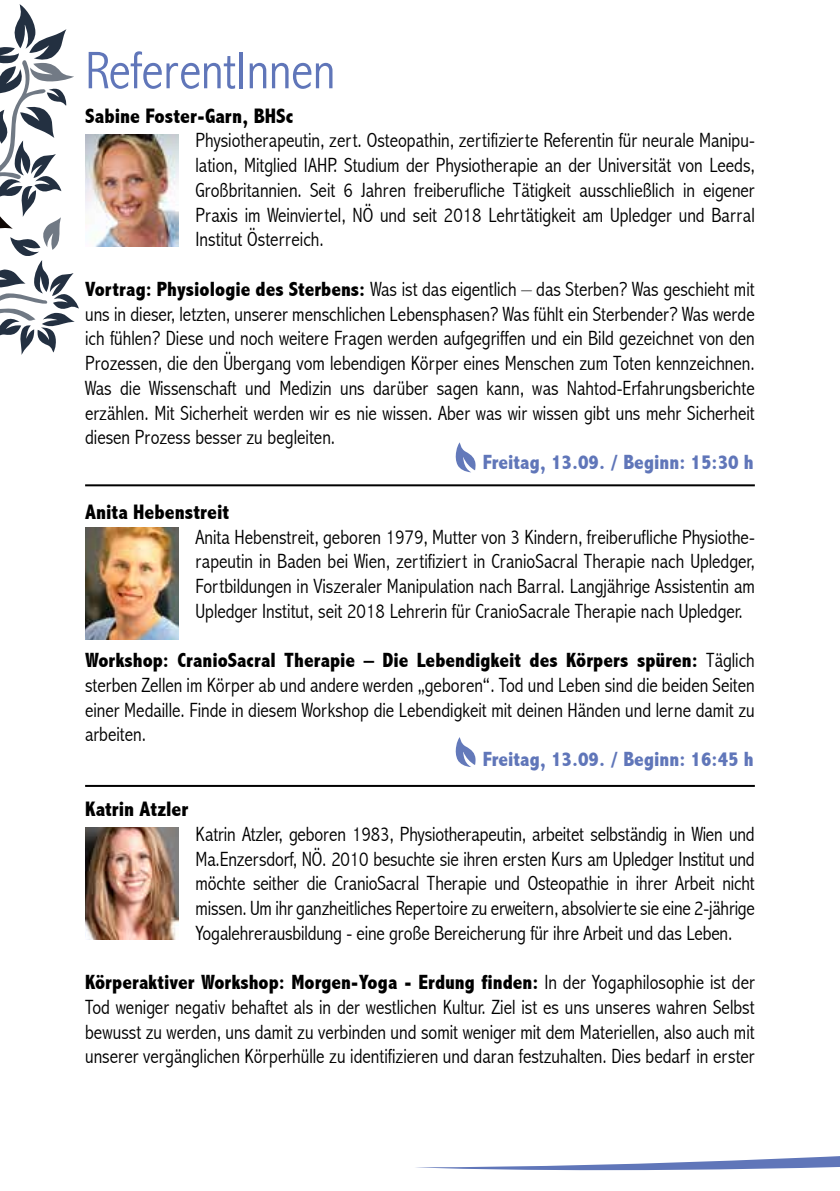
<style>
.page{position:relative;width:840px;height:1191px;background:#fff}
.page>*{position:absolute;margin:0;border:0;box-sizing:border-box;transform-origin:0 0}
.t1{font:300 condensed 53.4px "Abadi";color:#6076b9}
.t2{font:800 condensed 21px "Abadi";color:#000}
.t3{font:300 condensed 20.6px/24.8px "Abadi";color:#000;text-align:justify}
.t4{font:800 condensed 20.6px "Abadi";color:#6076b9}
.s1{font-weight:800}
</style>
<div class="page">
<svg style="left:416px;top:1156px;width:423px;height:15px"></svg>
<img style="left:85px;top:135px;width:93px;height:111px">
<img style="left:85px;top:527px;width:93px;height:112px">
<img style="left:85px;top:827px;width:93px;height:112px">
<hr style="left:85px;top:785px;width:669px;height:2px;background:#000">
<hr style="left:85px;top:484px;width:669px;height:2px;background:#000">
<svg style="left:0;top:4px;width:79px;height:351px"></svg>
<svg style="left:455px;top:442px;width:20px;height:30px"></svg>
<svg style="left:455px;top:737px;width:20px;height:30px"></svg>
<h1 class="t1" style="left:85px;top:39px;width:251px">ReferentInnen</h1>
<p class="t2" style="left:85px;top:104px;width:209px">Sabine Foster-Garn, BHSc</p>
<p class="t3" style="left:195px;top:128px;width:560px">Physiotherapeutin, zert. Osteopathin, zertifizierte Referentin für neurale Manipu&shy;lation, Mitglied IAHP. Studium der Physiotherapie an der Universität von Leeds, Großbritannien. Seit 6 Jahren freiberufliche Tätigkeit ausschließlich in eigener Praxis im Weinviertel, NÖ und seit 2018 Lehrtätigkeit am Upledger und Barral Institut Österreich.</p>
<p class="t3" style="left:85px;top:276px;width:671px"><span class="s1">Vortrag: Physiologie des Sterbens:</span> Was ist das eigentlich – das Sterben? Was geschieht mit uns in dieser, letzten, unserer menschlichen Lebensphasen? Was fühlt ein Sterbender? Was werde ich fühlen? Diese und noch weitere Fragen werden aufgegriffen und ein Bild gezeichnet von den Prozessen, die den Übergang vom lebendigen Körper eines Menschen zum Toten kennzeichnen.<br>Was die Wissenschaft und Medizin uns darüber sagen kann, was Nahtod-Erfahrungsberichte erzählen. Mit Sicherheit werden wir es nie wissen. Aber was wir wissen gibt uns mehr Sicherheit diesen Prozess besser zu begleiten.</p>
<p class="t4" style="left:482px;top:450px;width:272px">Freitag, 13.09. / Beginn: 15:30 h</p>
<p class="t2" style="left:85px;top:500px;width:146px">Anita Hebenstreit</p>
<p class="t3" style="left:195px;top:524px;width:560px">Anita Hebenstreit, geboren 1979, Mutter von 3 Kindern, freiberufliche Physiothe&shy;rapeutin in Baden bei Wien, zertifiziert in CranioSacral Therapie nach Upledger, Fortbildungen in Viszeraler Manipulation nach Barral. Langjährige Assistentin am Upledger Institut, seit 2018 Lehrerin für CranioSacrale Therapie nach Upledger.</p>
<p class="t3" style="left:85px;top:648px;width:671px"><span class="s1">Workshop: CranioSacral Therapie – Die Lebendigkeit des Körpers spüren:</span> Täglich sterben Zellen im Körper ab und andere werden „geboren“. Tod und Leben sind die beiden Seiten einer Medaille. Finde in diesem Workshop die Lebendigkeit mit deinen Händen und lerne damit zu arbeiten.</p>
<p class="t4" style="left:482px;top:747px;width:272px">Freitag, 13.09. / Beginn: 16:45 h</p>
<p class="t2" style="left:85px;top:797px;width:104px">Katrin Atzler</p>
<p class="t3" style="left:195px;top:821px;width:560px">Katrin Atzler, geboren 1983, Physiotherapeutin, arbeitet selbständig in Wien und Ma.Enzersdorf, NÖ. 2010 besuchte sie ihren ersten Kurs am Upledger Institut und möchte seither die CranioSacral Therapie und Osteopathie in ihrer Arbeit nicht missen. Um ihr ganzheitliches Repertoire zu erweitern, absolvierte sie eine 2-jährige Yogalehrerausbildung - eine große Bereicherung für ihre Arbeit und das Leben.</p>
<p class="t3" style="left:85px;top:970px;width:670px"><span class="s1">Körperaktiver Workshop: Morgen-Yoga - Erdung finden:</span> In der Yogaphilosophie ist der Tod weniger negativ behaftet als in der westlichen Kultur. Ziel ist es uns unseres wahren Selbst bewusst zu werden, uns damit zu verbinden und somit weniger mit dem Materiellen, also auch mit unserer vergänglichen Körperhülle zu identifizieren und daran festzuhalten. Dies bedarf in erster</p>
</div>
